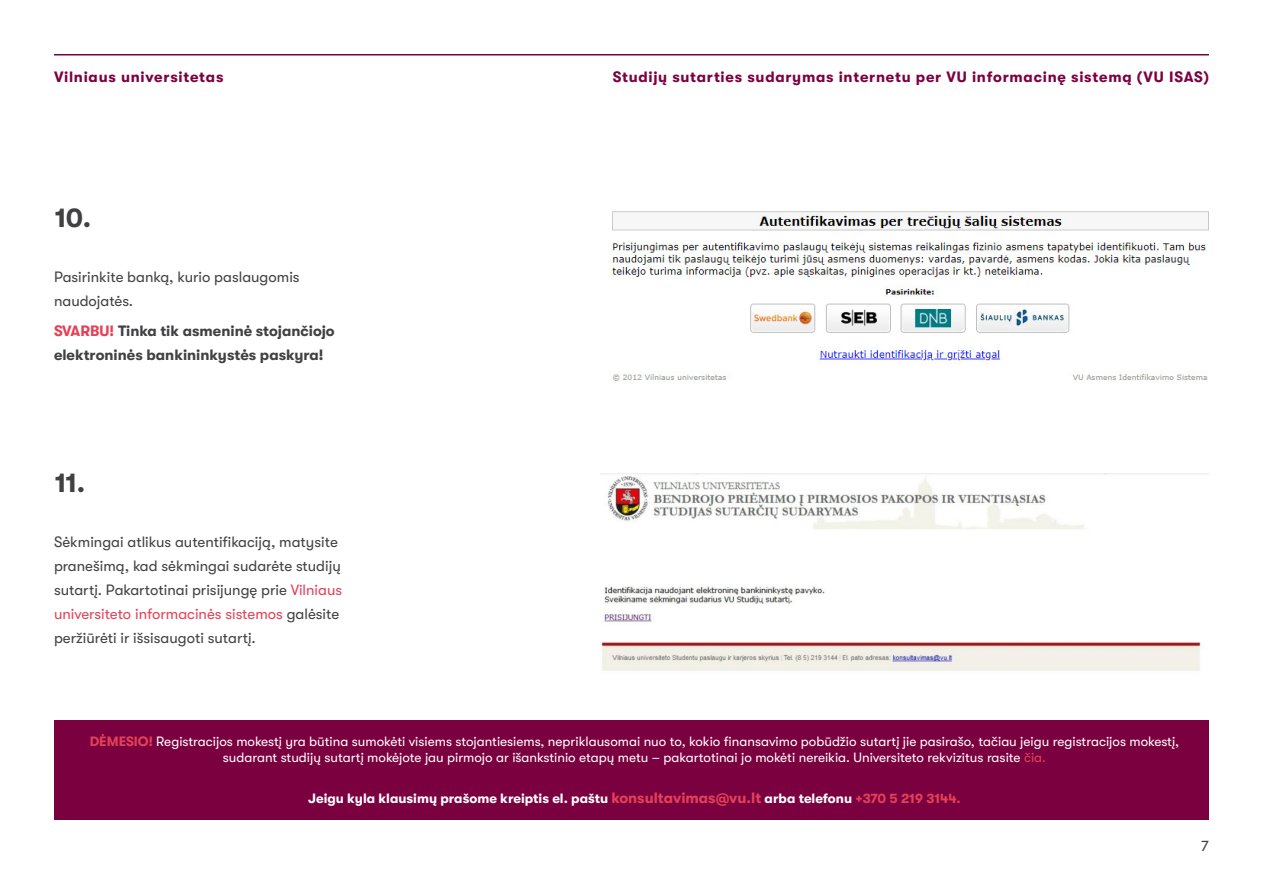
<style>
.page{position:relative;width:1263px;height:893px;background:#fff}
.page>*{position:absolute;margin:0;border:0;box-sizing:border-box;transform-origin:0 0}
.t1{font:700 27px "GT Walsheim";color:#414042}
.t2{font:15px/24px "GT Walsheim";color:#414042}
.t3{font:700 15px "GT Walsheim";letter-spacing:.05em;color:#7b003f}
.t4{font:700 15px/24px "GT Walsheim";color:#414042}
.t5{font:13.5px/16.5px "GT Walsheim";color:#fff;text-align:center}
.t6{font:700 13.5px "GT Walsheim";color:#fff}
.s1{color:#e44157}
.s2{font-weight:700;color:#e44157}
.s3{font-size:15px;color:#e44157}
</style>
<div class="page">
<hr style="left:54px;top:54px;width:1155px;height:2px;background:#7b003f">
<img style="left:609px;top:211px;width:600px;height:172px">
<img style="left:600px;top:473px;width:609px;height:198px">
<div style="left:54px;top:720px;width:1155px;height:99px;background:#7b003f"></div>
<p class="t3" style="left:54px;top:68px;width:171px">Vilniaus universitetas</p>
<p class="t3" style="left:613px;top:68px;width:598px">Studijų sutarties sudarymas internetu per VU informacinę sistemą (VU ISAS)</p>
<h1 class="t1" style="left:55px;top:203px;width:38px">10.</h1>
<p class="t2" style="left:54px;top:265px;width:247px">Pasirinkite banką, kurio paslaugomis naudojatės.</p>
<p class="t4" style="left:54px;top:318px;width:282px"><span class="s1">SVARBU!</span> Tinka tik asmeninė stojančiojo elektroninės bankininkystės paskyra!</p>
<h1 class="t1" style="left:55px;top:468px;width:32px">11.</h1>
<p class="t2" style="left:54px;top:530px;width:290px">Sėkmingai atlikus autentifikaciją, matysite pranešimą, kad sėkmingai sudarėte studijų sutartį. Pakartotinai prisijungę prie <span class="s1">Vilniaus universiteto informacinės sistemos</span> galėsite peržiūrėti ir išsisaugoti sutartį.</p>
<p class="t5" style="left:90px;top:733px;width:1091px"><span class="s2">DĖMESIO!</span> Registracijos mokestį yra būtina sumokėti visiems stojantiesiems, nepriklausomai nuo to, kokio finansavimo pobūdžio sutartį jie pasirašo, tačiau jeigu registracijos mokestį, sudarant studijų sutartį mokėjote jau pirmojo ar išankstinio etapų metu – pakartotinai jo mokėti nereikia. Universiteto rekvizitus rasite <span class="s1">čia.</span></p>
<p class="t6" style="left:308px;top:791px;width:654px">Jeigu kyla klausimų prašome kreiptis el. paštu <span class="s3">konsultavimas@vu.lt</span> arba telefonu <span class="s1">+370 5 219 3144.</span></p>
<p class="t2" style="left:1201px;top:833px;width:9px">7</p>
</div>
